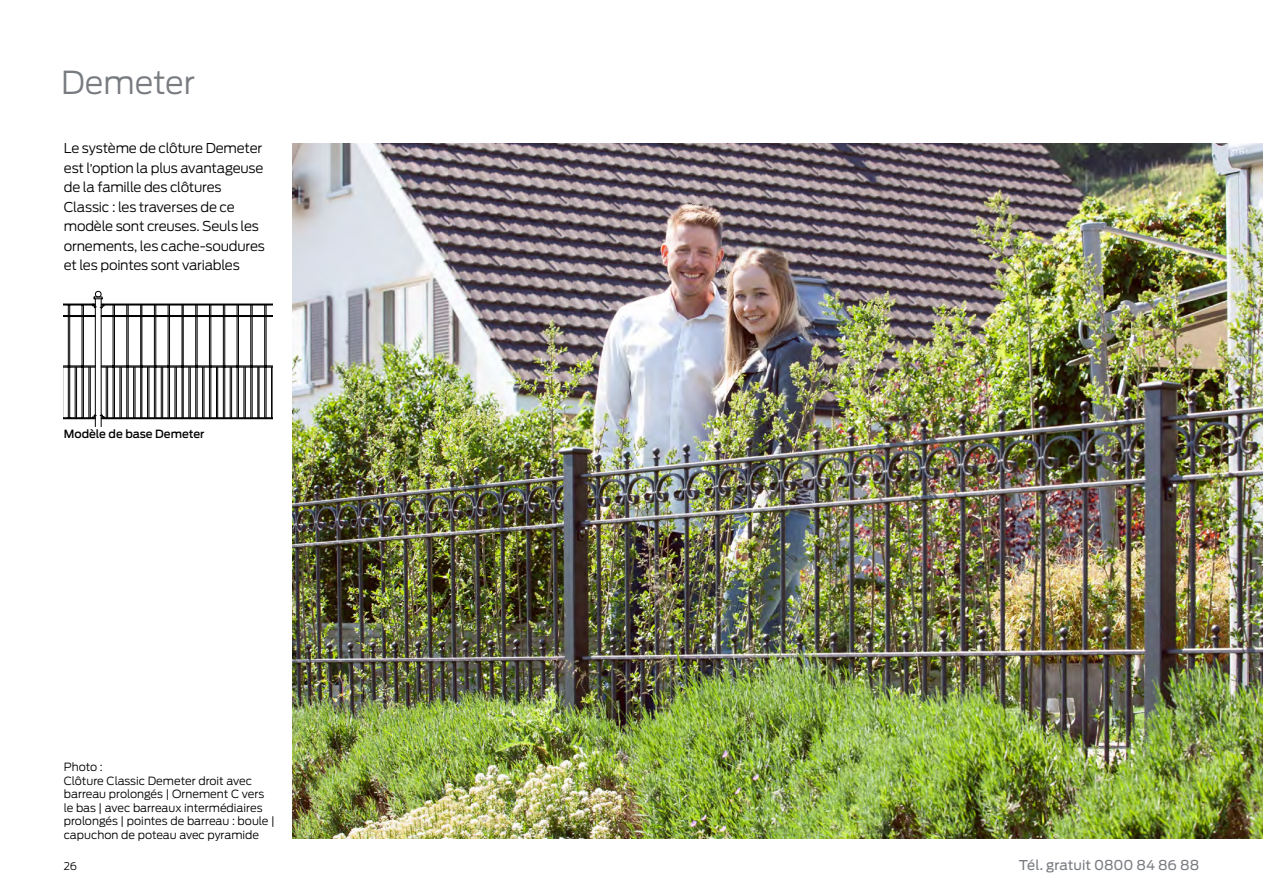
<style>
.page{position:relative;width:1263px;height:893px;background:#fff}
.page>*{position:absolute;margin:0;border:0;box-sizing:border-box;transform-origin:0 0}
.t1{font:300 31.5px "Antenna";color:#787b80}
.t2{font:300 13.5px/19.5px "Antenna";letter-spacing:-.015em;color:#000}
.t3{font:13.5px "Antenna";letter-spacing:-.005em;color:#787b80}
.t4{font:300 11.25px/13.5px "Antenna";color:#000}
.t5{font:500 11.25px "Antenna";color:#000}
.t6{font:300 10.5px "Antenna";color:#000}
.s1{font-size:12px}
</style>
<div class="page">
<hr style="left:101px;top:304px;width:171px;height:1px;background:#000">
<hr style="left:101px;top:305px;width:171px;height:1px;background:#000">
<hr style="left:101px;top:418px;width:171px;height:1px;background:#000">
<hr style="left:101px;top:417px;width:171px;height:1px;background:#000">
<svg style="left:264px;top:305px;width:3px;height:10px"></svg>
<svg style="left:250px;top:305px;width:3px;height:10px"></svg>
<svg style="left:237px;top:305px;width:2px;height:10px"></svg>
<svg style="left:223px;top:305px;width:2px;height:10px"></svg>
<svg style="left:209px;top:305px;width:3px;height:10px"></svg>
<svg style="left:195px;top:305px;width:3px;height:10px"></svg>
<svg style="left:182px;top:305px;width:2px;height:10px"></svg>
<svg style="left:168px;top:305px;width:2px;height:10px"></svg>
<svg style="left:154px;top:305px;width:3px;height:10px"></svg>
<svg style="left:140px;top:305px;width:3px;height:10px"></svg>
<svg style="left:127px;top:305px;width:2px;height:10px"></svg>
<hr style="left:101px;top:315px;width:171px;height:1px;background:#000">
<hr style="left:101px;top:316px;width:171px;height:1px;background:#000">
<hr style="left:101px;top:367px;width:171px;height:1px;background:#000">
<hr style="left:101px;top:366px;width:171px;height:1px;background:#000">
<hr style="left:280px;top:317px;width:1px;height:49px;background:#000">
<hr style="left:278px;top:317px;width:1px;height:49px;background:#000">
<hr style="left:266px;top:317px;width:1px;height:49px;background:#000">
<hr style="left:264px;top:317px;width:1px;height:49px;background:#000">
<hr style="left:252px;top:317px;width:1px;height:49px;background:#000">
<hr style="left:250px;top:317px;width:1px;height:49px;background:#000">
<hr style="left:238px;top:317px;width:1px;height:49px;background:#000">
<hr style="left:237px;top:317px;width:1px;height:49px;background:#000">
<hr style="left:224px;top:317px;width:1px;height:49px;background:#000">
<hr style="left:223px;top:317px;width:1px;height:49px;background:#000">
<hr style="left:211px;top:317px;width:1px;height:49px;background:#000">
<hr style="left:209px;top:317px;width:1px;height:49px;background:#000">
<hr style="left:197px;top:317px;width:1px;height:49px;background:#000">
<hr style="left:195px;top:317px;width:1px;height:49px;background:#000">
<hr style="left:183px;top:317px;width:1px;height:49px;background:#000">
<hr style="left:182px;top:317px;width:1px;height:49px;background:#000">
<hr style="left:169px;top:317px;width:1px;height:49px;background:#000">
<hr style="left:168px;top:317px;width:1px;height:49px;background:#000">
<hr style="left:156px;top:317px;width:1px;height:49px;background:#000">
<hr style="left:154px;top:317px;width:1px;height:49px;background:#000">
<hr style="left:142px;top:317px;width:1px;height:49px;background:#000">
<hr style="left:140px;top:317px;width:1px;height:49px;background:#000">
<hr style="left:128px;top:317px;width:1px;height:49px;background:#000">
<hr style="left:127px;top:317px;width:1px;height:49px;background:#000">
<hr style="left:280px;top:367px;width:1px;height:51px;background:#000">
<hr style="left:278px;top:367px;width:1px;height:51px;background:#000">
<hr style="left:266px;top:367px;width:1px;height:51px;background:#000">
<hr style="left:264px;top:367px;width:1px;height:51px;background:#000">
<hr style="left:252px;top:367px;width:1px;height:51px;background:#000">
<hr style="left:250px;top:367px;width:1px;height:51px;background:#000">
<hr style="left:238px;top:367px;width:1px;height:51px;background:#000">
<hr style="left:237px;top:367px;width:1px;height:51px;background:#000">
<hr style="left:224px;top:367px;width:1px;height:51px;background:#000">
<hr style="left:223px;top:367px;width:1px;height:51px;background:#000">
<hr style="left:211px;top:367px;width:1px;height:51px;background:#000">
<hr style="left:209px;top:367px;width:1px;height:51px;background:#000">
<hr style="left:197px;top:367px;width:1px;height:51px;background:#000">
<hr style="left:195px;top:367px;width:1px;height:51px;background:#000">
<hr style="left:183px;top:367px;width:1px;height:51px;background:#000">
<hr style="left:182px;top:367px;width:1px;height:51px;background:#000">
<hr style="left:169px;top:367px;width:1px;height:51px;background:#000">
<hr style="left:168px;top:367px;width:1px;height:51px;background:#000">
<hr style="left:156px;top:367px;width:1px;height:51px;background:#000">
<hr style="left:154px;top:367px;width:1px;height:51px;background:#000">
<hr style="left:142px;top:367px;width:1px;height:51px;background:#000">
<hr style="left:140px;top:367px;width:1px;height:51px;background:#000">
<hr style="left:128px;top:367px;width:1px;height:51px;background:#000">
<hr style="left:127px;top:367px;width:1px;height:51px;background:#000">
<hr style="left:286px;top:367px;width:1px;height:51px;background:#000">
<hr style="left:285px;top:367px;width:1px;height:51px;background:#000">
<hr style="left:273px;top:367px;width:1px;height:51px;background:#000">
<hr style="left:271px;top:367px;width:1px;height:51px;background:#000">
<hr style="left:259px;top:367px;width:1px;height:51px;background:#000">
<hr style="left:258px;top:367px;width:1px;height:51px;background:#000">
<hr style="left:245px;top:367px;width:1px;height:51px;background:#000">
<hr style="left:244px;top:367px;width:1px;height:51px;background:#000">
<hr style="left:231px;top:367px;width:1px;height:51px;background:#000">
<hr style="left:230px;top:367px;width:1px;height:51px;background:#000">
<hr style="left:217px;top:367px;width:1px;height:51px;background:#000">
<hr style="left:216px;top:367px;width:1px;height:51px;background:#000">
<hr style="left:204px;top:367px;width:1px;height:51px;background:#000">
<hr style="left:202px;top:367px;width:1px;height:51px;background:#000">
<hr style="left:190px;top:367px;width:1px;height:51px;background:#000">
<hr style="left:189px;top:367px;width:1px;height:51px;background:#000">
<hr style="left:176px;top:367px;width:1px;height:51px;background:#000">
<hr style="left:175px;top:367px;width:1px;height:51px;background:#000">
<hr style="left:162px;top:367px;width:1px;height:51px;background:#000">
<hr style="left:161px;top:367px;width:1px;height:51px;background:#000">
<hr style="left:149px;top:367px;width:1px;height:51px;background:#000">
<hr style="left:147px;top:367px;width:1px;height:51px;background:#000">
<hr style="left:135px;top:367px;width:1px;height:51px;background:#000">
<hr style="left:133px;top:367px;width:1px;height:51px;background:#000">
<hr style="left:121px;top:367px;width:1px;height:51px;background:#000">
<hr style="left:120px;top:367px;width:1px;height:51px;background:#000">
<hr style="left:64px;top:304px;width:31px;height:1px;background:#000">
<hr style="left:64px;top:305px;width:31px;height:1px;background:#000">
<hr style="left:64px;top:418px;width:31px;height:1px;background:#000">
<hr style="left:64px;top:417px;width:31px;height:1px;background:#000">
<svg style="left:82px;top:291px;width:33px;height:135px"></svg>
<svg style="left:64px;top:305px;width:6px;height:10px"></svg>
<hr style="left:64px;top:315px;width:31px;height:1px;background:#000">
<hr style="left:64px;top:316px;width:31px;height:1px;background:#000">
<hr style="left:64px;top:367px;width:31px;height:1px;background:#000">
<hr style="left:64px;top:366px;width:31px;height:1px;background:#000">
<hr style="left:83px;top:317px;width:1px;height:49px;background:#000">
<hr style="left:82px;top:317px;width:1px;height:49px;background:#000">
<hr style="left:69px;top:317px;width:1px;height:49px;background:#000">
<hr style="left:68px;top:317px;width:1px;height:49px;background:#000">
<hr style="left:64px;top:317px;width:1px;height:49px;background:#000">
<hr style="left:83px;top:367px;width:1px;height:51px;background:#000">
<hr style="left:82px;top:367px;width:1px;height:51px;background:#000">
<hr style="left:69px;top:367px;width:1px;height:51px;background:#000">
<hr style="left:68px;top:367px;width:1px;height:51px;background:#000">
<hr style="left:76px;top:367px;width:1px;height:51px;background:#000">
<hr style="left:75px;top:367px;width:1px;height:51px;background:#000">
<hr style="left:64px;top:367px;width:1px;height:51px;background:#000">
<hr style="left:90px;top:367px;width:1px;height:51px;background:#000">
<hr style="left:89px;top:367px;width:1px;height:51px;background:#000">
<img style="left:292px;top:144px;width:971px;height:695px">
<h1 class="t1" style="left:61px;top:64px;width:136px">Demeter</h1>
<p class="t2" style="left:64px;top:139px;width:203px">Le système de clôture Demeter est l<span class="s1">’</span>option la plus avantageuse de la famille des clôtures<br>Classic : les traverses de ce modèle sont creuses. Seuls les ornements, les cache-soudures et les pointes sont variables</p>
<p class="t5" style="left:64px;top:428px;width:142px">Modèle de base Demeter</p>
<p class="t4" style="left:64px;top:761px;width:213px">Photo :<br>Clôture Classic Demeter droit avec barreau prolongés | Ornement C vers le bas | avec barreaux intermédiaires prolongés | pointes de barreau : boule | capuchon de poteau avec pyramide</p>
<p class="t6" style="left:64px;top:860px;width:15px">26</p>
<p class="t3" style="left:1019px;top:857px;width:182px">Tél. gratuit 0800 84 86 88</p>
</div>
